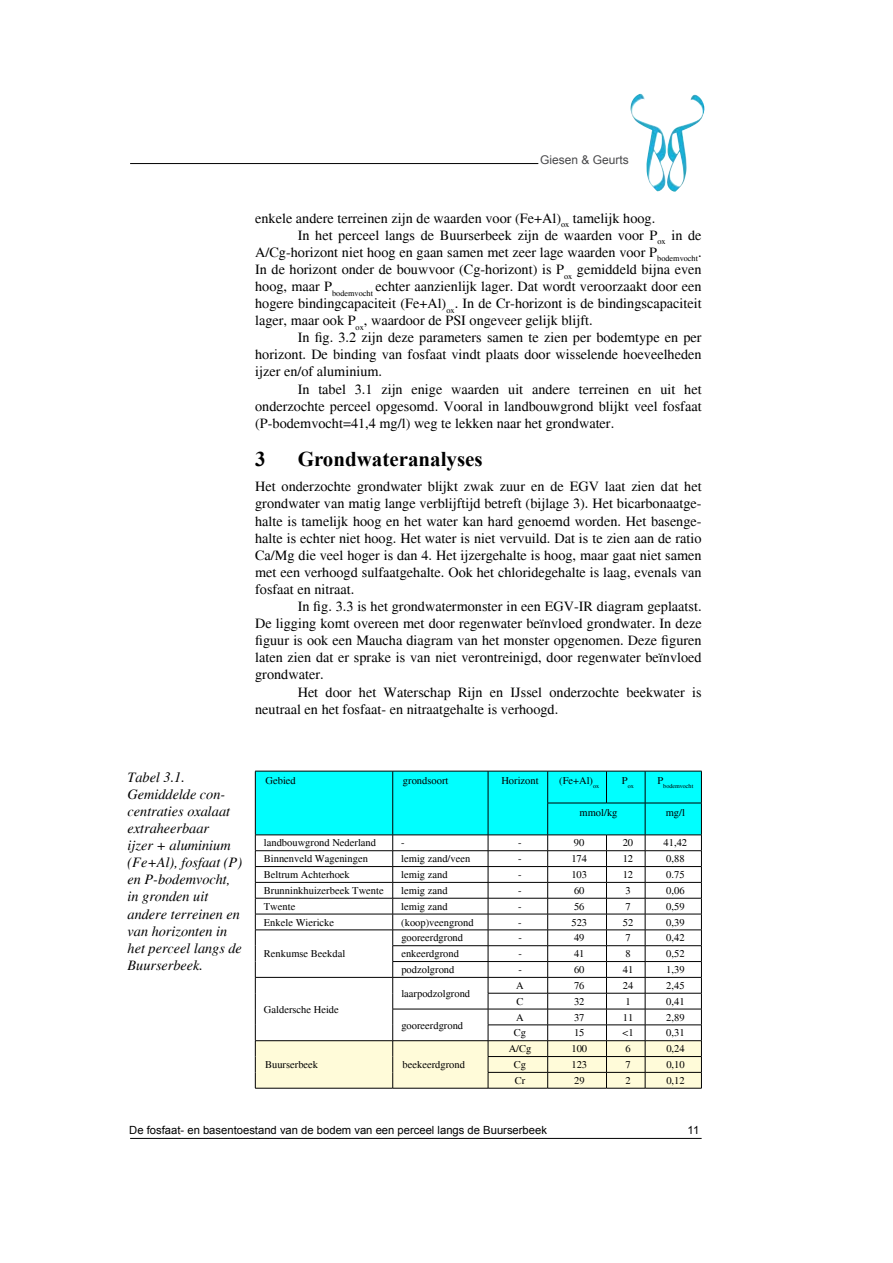
<style>
.page{position:relative;width:893px;height:1263px;background:#fff}
.page>*{position:absolute;margin:0;border:0;box-sizing:border-box;transform-origin:0 0}
.t1{font:700 21px "Times New Roman";color:#000}
.t2{font:14.25px/17.1px "Times";color:#000;text-align:justify}
.t3{font:italic 14.25px/17.1px "Times";color:#000}
.t4{font:12px "Arial";color:#49494b}
.t5{font:11.25px "Arial";color:#000}
.t6{font:10.5px "Times";color:#000}
.t7{font:6.15px "Times";color:#000}
</style>
<div class="page">
<hr style="left:130px;top:163px;width:408px;height:1px;background:#000">
<hr style="left:130px;top:1138px;width:572px;height:1px;background:#000">
<img style="left:630px;top:94px;width:75px;height:98px">
<svg style="left:255px;top:771px;width:447px;height:317px"></svg>
<hr style="left:255px;top:1088px;width:138px;height:1px;background:#000">
<hr style="left:393px;top:1088px;width:95px;height:1px;background:#000">
<hr style="left:488px;top:1088px;width:60px;height:1px;background:#000">
<hr style="left:548px;top:1088px;width:58px;height:1px;background:#000">
<hr style="left:606px;top:1088px;width:39px;height:1px;background:#000">
<hr style="left:645px;top:1088px;width:57px;height:1px;background:#000">
<p class="t4" style="left:540px;top:152px;width:90px">Giesen &amp; Geurts</p>
<p class="t2" style="left:255px;top:209px;width:402px">enkele andere terreinen zijn de waarden voor (Fe+Al)<sub>ox</sub> tamelijk hoog.</p>
<p class="t2" style="left:298px;top:226px;width:405px">In het perceel langs de Buurserbeek zijn de waarden voor P<sub>ox</sub> in de</p>
<p class="t2" style="left:255px;top:244px;width:448px">A/Cg-horizont niet hoog en gaan samen met zeer lage waarden voor P<sub>bodemvocht</sub>.</p>
<p class="t2" style="left:255px;top:261px;width:448px">In de horizont onder de bouwvoor (Cg-horizont) is P<sub>ox</sub> gemiddeld bijna even</p>
<p class="t2" style="left:255px;top:278px;width:448px">hoog, maar P<sub>bodemvocht</sub> echter aanzienlijk lager. Dat wordt veroorzaakt door een</p>
<p class="t2" style="left:255px;top:295px;width:448px">hogere bindingcapaciteit (Fe+Al)<sub>ox</sub>. In de Cr-horizont is de bindingscapaciteit</p>
<p class="t2" style="left:255px;top:312px;width:339px">lager, maar ook P<sub>ox</sub>, waardoor de PSI ongeveer gelijk blijft.</p>
<p class="t2" style="left:298px;top:329px;width:405px">In fig. 3.2 zijn deze parameters samen te zien per bodemtype en per</p>
<p class="t2" style="left:255px;top:346px;width:448px">horizont. De binding van fosfaat vindt plaats door wisselende hoeveelheden</p>
<p class="t2" style="left:255px;top:363px;width:129px">ijzer en/of aluminium.</p>
<p class="t2" style="left:298px;top:380px;width:405px">In tabel 3.1 zijn enige waarden uit andere terreinen en uit het</p>
<p class="t2" style="left:255px;top:397px;width:448px">onderzochte perceel opgesomd. Vooral in landbouwgrond blijkt veel fosfaat</p>
<p class="t2" style="left:255px;top:415px;width:361px">(P-bodemvocht=41,4 mg/l) weg te lekken naar het grondwater.</p>
<h1 class="t1" style="left:255px;top:444px;width:12px">3</h1>
<h1 class="t1" style="left:298px;top:444px;width:187px">Grondwateranalyses</h1>
<p class="t2" style="left:255px;top:478px;width:448px">Het onderzochte grondwater blijkt zwak zuur en de EGV laat zien dat het grondwater van matig lange verblijftijd betreft (bijlage 3). Het bicarbonaatge&shy;halte is tamelijk hoog en het water kan hard genoemd worden. Het basenge&shy;halte is echter niet hoog. Het water is niet vervuild. Dat is te zien aan de ratio Ca/Mg die veel hoger is dan 4. Het ijzergehalte is hoog, maar gaat niet samen met een verhoogd sulfaatgehalte. Ook het chloridegehalte is laag, evenals van fosfaat en nitraat.</p>
<p class="t2" style="left:255px;top:598px;width:448px;text-indent:43px">In fig. 3.3 is het grondwatermonster in een EGV-IR diagram geplaatst.<br>De ligging komt overeen met door regenwater beïnvloed grondwater. In deze figuur is ook een Maucha diagram van het monster opgenomen. Deze figuren laten zien dat er sprake is van niet verontreinigd, door regenwater beïnvloed grondwater.</p>
<p class="t2" style="left:255px;top:683px;width:448px;text-indent:43px">Het door het Waterschap Rijn en IJssel onderzochte beekwater is neutraal en het fosfaat- en nitraatgehalte is verhoogd.</p>
<p class="t3" style="left:128px;top:769px;width:116px">Tabel 3.1.<br>Gemiddelde con&shy;centraties oxalaat extraheerbaar<br>ijzer + aluminium (Fe+Al), fosfaat (P) en P-bodemvocht, in gronden uit andere terreinen en van horizonten in het perceel langs de<br>Buurserbeek.</p>
<p class="t6" style="left:266px;top:775px;width:32px">Gebied</p>
<p class="t6" style="left:403px;top:775px;width:47px">grondsoort</p>
<p class="t6" style="left:501px;top:775px;width:39px">Horizont</p>
<p class="t6" style="left:559px;top:775px;width:41px">(Fe+Al)<sub>ox</sub></p>
<p class="t7" style="left:622px;top:782px;width:13px"><sup>P</sup>ox</p>
<p class="t7" style="left:657px;top:782px;width:37px"><sup>P</sup>bodemvocht</p>
<p class="t6" style="left:580px;top:807px;width:39px">mmol/kg</p>
<p class="t6" style="left:666px;top:807px;width:21px">mg/l</p>
<p class="t6" style="left:264px;top:837px;width:114px">landbouwgrond Nederland</p>
<p class="t6" style="left:401px;top:837px;width:5px">-</p>
<p class="t6" style="left:518px;top:837px;width:5px">-</p>
<p class="t6" style="left:574px;top:837px;width:12px">90</p>
<p class="t6" style="left:623px;top:837px;width:12px">20</p>
<p class="t6" style="left:664px;top:837px;width:25px">41,42</p>
<p class="t6" style="left:264px;top:853px;width:106px">Binnenveld Wageningen</p>
<p class="t6" style="left:401px;top:853px;width:71px">lemig zand/veen</p>
<p class="t6" style="left:518px;top:853px;width:5px">-</p>
<p class="t6" style="left:571px;top:853px;width:17px">174</p>
<p class="t6" style="left:623px;top:853px;width:12px">12</p>
<p class="t6" style="left:666px;top:853px;width:20px">0,88</p>
<p class="t6" style="left:264px;top:869px;width:88px">Beltrum Achterhoek</p>
<p class="t6" style="left:401px;top:869px;width:48px">lemig zand</p>
<p class="t6" style="left:518px;top:869px;width:5px">-</p>
<p class="t6" style="left:571px;top:869px;width:17px">103</p>
<p class="t6" style="left:623px;top:869px;width:12px">12</p>
<p class="t6" style="left:666px;top:869px;width:20px">0.75</p>
<p class="t6" style="left:264px;top:884px;width:121px">Brunninkhuizerbeek Twente</p>
<p class="t6" style="left:401px;top:884px;width:48px">lemig zand</p>
<p class="t6" style="left:518px;top:884px;width:5px">-</p>
<p class="t6" style="left:574px;top:884px;width:12px">60</p>
<p class="t6" style="left:625px;top:884px;width:7px">3</p>
<p class="t6" style="left:666px;top:884px;width:20px">0,06</p>
<p class="t6" style="left:264px;top:900px;width:33px">Twente</p>
<p class="t6" style="left:401px;top:900px;width:48px">lemig zand</p>
<p class="t6" style="left:518px;top:900px;width:5px">-</p>
<p class="t6" style="left:574px;top:900px;width:12px">56</p>
<p class="t6" style="left:625px;top:900px;width:7px">7</p>
<p class="t6" style="left:666px;top:900px;width:20px">0,59</p>
<p class="t6" style="left:264px;top:916px;width:72px">Enkele Wiericke</p>
<p class="t6" style="left:401px;top:916px;width:74px">(koop)veengrond</p>
<p class="t6" style="left:518px;top:916px;width:5px">-</p>
<p class="t6" style="left:571px;top:916px;width:17px">523</p>
<p class="t6" style="left:623px;top:916px;width:12px">52</p>
<p class="t6" style="left:666px;top:916px;width:20px">0,39</p>
<p class="t6" style="left:264px;top:948px;width:83px">Renkumse Beekdal</p>
<p class="t6" style="left:401px;top:932px;width:63px">gooreerdgrond</p>
<p class="t6" style="left:518px;top:932px;width:5px">-</p>
<p class="t6" style="left:574px;top:932px;width:12px">49</p>
<p class="t6" style="left:625px;top:932px;width:7px">7</p>
<p class="t6" style="left:666px;top:932px;width:20px">0,42</p>
<p class="t6" style="left:401px;top:948px;width:59px">enkeerdgrond</p>
<p class="t6" style="left:518px;top:948px;width:5px">-</p>
<p class="t6" style="left:574px;top:948px;width:12px">41</p>
<p class="t6" style="left:625px;top:948px;width:7px">8</p>
<p class="t6" style="left:666px;top:948px;width:20px">0,52</p>
<p class="t6" style="left:401px;top:964px;width:55px">podzolgrond</p>
<p class="t6" style="left:518px;top:964px;width:5px">-</p>
<p class="t6" style="left:574px;top:964px;width:12px">60</p>
<p class="t6" style="left:623px;top:964px;width:12px">41</p>
<p class="t6" style="left:666px;top:964px;width:20px">1,39</p>
<p class="t6" style="left:264px;top:1003px;width:76px">Galdersche Heide</p>
<p class="t6" style="left:401px;top:987px;width:70px">laarpodzolgrond</p>
<p class="t6" style="left:401px;top:1019px;width:63px">gooreerdgrond</p>
<p class="t6" style="left:265px;top:1059px;width:55px">Buurserbeek</p>
<p class="t6" style="left:402px;top:1059px;width:64px">beekeerdgrond</p>
<p class="t6" style="left:516px;top:979px;width:9px">A</p>
<p class="t6" style="left:574px;top:979px;width:12px">76</p>
<p class="t6" style="left:623px;top:979px;width:12px">24</p>
<p class="t6" style="left:666px;top:979px;width:20px">2,45</p>
<p class="t6" style="left:517px;top:995px;width:9px">C</p>
<p class="t6" style="left:574px;top:995px;width:12px">32</p>
<p class="t6" style="left:625px;top:995px;width:7px">1</p>
<p class="t6" style="left:666px;top:995px;width:20px">0,41</p>
<p class="t6" style="left:516px;top:1011px;width:9px">A</p>
<p class="t6" style="left:574px;top:1011px;width:12px">37</p>
<p class="t6" style="left:623px;top:1011px;width:12px">11</p>
<p class="t6" style="left:666px;top:1011px;width:20px">2,89</p>
<p class="t6" style="left:514px;top:1027px;width:14px">Cg</p>
<p class="t6" style="left:574px;top:1027px;width:12px">15</p>
<p class="t6" style="left:622px;top:1027px;width:13px">&lt;1</p>
<p class="t6" style="left:666px;top:1027px;width:20px">0,31</p>
<p class="t6" style="left:509px;top:1043px;width:24px">A/Cg</p>
<p class="t6" style="left:571px;top:1043px;width:17px">100</p>
<p class="t6" style="left:625px;top:1043px;width:7px">6</p>
<p class="t6" style="left:666px;top:1043px;width:20px">0,24</p>
<p class="t6" style="left:514px;top:1059px;width:14px">Cg</p>
<p class="t6" style="left:571px;top:1059px;width:17px">123</p>
<p class="t6" style="left:625px;top:1059px;width:7px">7</p>
<p class="t6" style="left:666px;top:1059px;width:20px">0,10</p>
<p class="t6" style="left:515px;top:1074px;width:12px">Cr</p>
<p class="t6" style="left:574px;top:1074px;width:12px">29</p>
<p class="t6" style="left:625px;top:1074px;width:7px">2</p>
<p class="t6" style="left:666px;top:1074px;width:20px">0,12</p>
<p class="t5" style="left:129px;top:1123px;width:419px">De fosfaat- en basentoestand van de bodem van een perceel langs de Buurserbeek</p>
<p class="t5" style="left:688px;top:1123px;width:13px">11</p>
</div>
